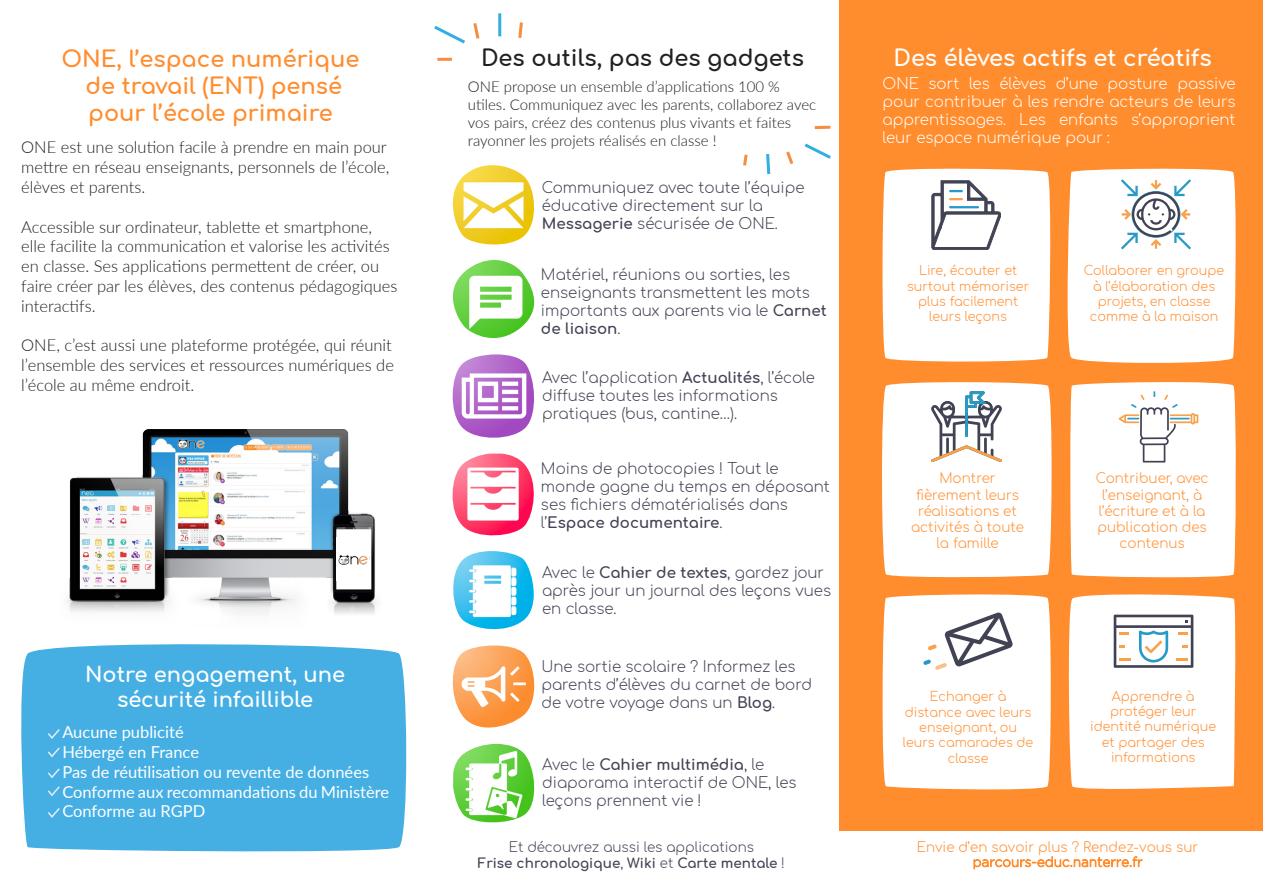
<style>
.page{position:relative;width:1263px;height:893px;background:#fff}
.page>*{position:absolute;margin:0;border:0;box-sizing:border-box;transform-origin:0 0}
.t1{font:700 22.5px "Comfortaa";color:#ff8d2e}
.t2{font:700 22.5px "Comfortaa";color:#fff}
.t3{font:700 22.5px "Comfortaa";color:#231f20}
.t4{font:700 21px/25.2px "Comfortaa";color:#fff;text-align:center}
.t5{font:300 16.5px/19.8px "Lato";color:#231f20}
.t6{font:16.5px "Lato";color:#fff}
.t7{font:300 15px/18px "Comfortaa";color:#414354}
.t8{font:300 15px/18px "Lato";color:#231f20}
.t9{font:300 15px/18px "Comfortaa";color:#fff;text-align:justify}
.t10{font:300 13.5px/16.2px "Comfortaa";color:#ff8d2e;text-align:center}
.t11{font:700 13.5px "Comfortaa";color:#414354}
.t12{font:300 13.5px "Comfortaa";color:#414354}
.t13{font:300 12.75px/15.3px "Comfortaa";color:#ff8d2e;text-align:center}
.s1{font-weight:700}
.s2{font-weight:300}
.s3{font-family:"Gotham"}
</style>
<div class="page">
<div style="left:839px;top:0;width:424px;height:831px;background:#ff8d2e"></div>
<svg style="left:882px;top:594px;width:169px;height:196px;background:#f8f5f3"></svg>
<svg style="left:882px;top:382px;width:170px;height:196px;background:#f6f4f2"></svg>
<svg style="left:1068px;top:594px;width:168px;height:195px;background:#f8f2ed"></svg>
<svg style="left:882px;top:168px;width:169px;height:194px;background:#f7f4f1"></svg>
<hr style="left:949px;top:206px;width:30px;height:2px;background:#279bc7">
<div style="left:1070px;top:382px;width:166px;height:196px;background:#fff"></div>
<svg style="left:1067px;top:168px;width:169px;height:195px;background:#f8f5f3"></svg>
<img style="left:452px;top:354px;width:82px;height:84px">
<img style="left:452px;top:645px;width:83px;height:83px">
<img style="left:453px;top:744px;width:82px;height:79px">
<img style="left:453px;top:551px;width:81px;height:79px">
<img style="left:452px;top:454px;width:82px;height:82px">
<img style="left:453px;top:260px;width:82px;height:78px">
<img style="left:452px;top:165px;width:82px;height:80px">
<img style="left:67px;top:429px;width:309px;height:185px">
<svg style="left:434px;top:23px;width:46px;height:21px"></svg>
<hr style="left:498px;top:13px;width:3px;height:23px;background:#32aee3">
<svg style="left:518px;top:22px;width:5px;height:16px"></svg>
<hr style="left:437px;top:58px;width:15px;height:3px;background:#f68d3f">
<svg style="left:786px;top:143px;width:45px;height:21px"></svg>
<svg style="left:766px;top:154px;width:5px;height:20px"></svg>
<svg style="left:743px;top:154px;width:5px;height:12px"></svg>
<hr style="left:815px;top:126px;width:15px;height:3px;background:#f68d3f">
<div style="left:336px;top:537px;width:33px;height:44px;background:#fff"></div>
<div style="left:21px;top:644px;width:386px;height:208px;background:#45afe4"></div>
<svg style="left:46px;top:806px;width:15px;height:13px"></svg>
<svg style="left:46px;top:785px;width:15px;height:12px"></svg>
<svg style="left:46px;top:767px;width:15px;height:12px"></svg>
<svg style="left:46px;top:746px;width:15px;height:13px"></svg>
<svg style="left:46px;top:727px;width:15px;height:13px"></svg>
<img style="left:338px;top:555px;width:30px;height:10px">
<p class="t1" style="left:61px;top:38px;width:300px">ONE, l’espace numérique</p>
<p class="t1" style="left:85px;top:65px;width:258px">de travail (ENT) pensé</p>
<p class="t1" style="left:88px;top:92px;width:246px">pour l’école primaire</p>
<p class="t5" style="left:21px;top:137px;width:370px">ONE est une solution facile à prendre en main pour mettre en réseau enseignants, personnels de l’école, élèves et parents.</p>
<p class="t5" style="left:21px;top:216px;width:378px">Accessible sur ordinateur, tablette et smartphone, elle facilite la communication et valorise les activités en classe. Ses applications permettent de créer, ou faire créer par les élèves, des contenus pédagogiques interactifs.</p>
<p class="t5" style="left:21px;top:335px;width:374px">ONE, c’est aussi une plateforme protégée, qui réunit l’ensemble des services et ressources numériques de l’école au même endroit.</p>
<p class="t4" style="left:85px;top:659px;width:261px">Notre engagement, une sécurité infaillible</p>
<p class="t6" style="left:62px;top:720px;width:123px">Aucune publicité</p>
<p class="t6" style="left:62px;top:740px;width:138px">Hébergé en France</p>
<p class="t6" style="left:62px;top:760px;width:308px">Pas de réutilisation ou revente de données</p>
<p class="t6" style="left:62px;top:780px;width:328px">Conforme aux recommandations du Ministère</p>
<p class="t6" style="left:62px;top:799px;width:144px">Conforme au RGPD</p>
<p class="t3" style="left:481px;top:37px;width:324px">Des outils, pas des gadgets</p>
<p class="t2" style="left:893px;top:37px;width:320px">Des élèves actifs et créatifs</p>
<p class="t8" style="left:468px;top:77px;width:350px">ONE propose un ensemble d’applications 100 % utiles. Communiquez avec les parents, collaborez avec vos pairs, créez des contenus plus vivants et faites rayonner les projets réalisés en classe !</p>
<p class="t9" style="left:882px;top:73px;width:355px">ONE sort les élèves d’une posture passive pour contribuer à les rendre acteurs de leurs apprentissages. Les enfants s’approprient leur espace numérique pour :</p>
<p class="t7" style="left:542px;top:177px;width:264px">Communiquez avec toute l’équipe éducative directement sur la<br><span class="s1">Messagerie</span> sécurisée de ONE.</p>
<p class="t7" style="left:541px;top:263px;width:287px">Matériel, réunions ou sorties, les enseignants transmettent les mots importants aux parents via le <span class="s1">Carnet de liaison</span>.</p>
<p class="t7" style="left:542px;top:366px;width:274px">Avec l’application <span class="s1">Actualités</span>, l’école diffuse toutes les informations pratiques (bus, cantine…).</p>
<p class="t7" style="left:541px;top:457px;width:290px">Moins de photocopies ! Tout le monde gagne du temps en déposant ses fichiers dématérialisés dans l’<span class="s1">Espace documentaire</span>.</p>
<p class="t7" style="left:542px;top:561px;width:290px">Avec le <span class="s1">Cahier de textes</span>, gardez jour après jour un journal des leçons vues en classe.</p>
<p class="t7" style="left:541px;top:656px;width:272px">Une sortie scolaire ? Informez les parents d’élèves du carnet de bord de votre voyage dans un <span class="s1">Blog</span>.</p>
<p class="t7" style="left:542px;top:753px;width:256px">Avec le <span class="s1">Cahier multimédia</span>, le diaporama interactif de ONE, les leçons prennent vie !</p>
<p class="t12" style="left:509px;top:834px;width:247px">Et découvrez aussi les applications</p>
<p class="t11" style="left:478px;top:850px;width:308px">Frise chronologique<span class="s2">,</span> Wiki <span class="s2">et</span> Carte mentale <span class="s2">!</span></p>
<p class="t13" style="left:907px;top:261px;width:124px">Lire, écouter et surtout mémoriser plus facilement leurs leçons</p>
<p class="t13" style="left:1084px;top:261px;width:142px">Collaborer en groupe à l’élaboration des projets, en classe comme à la maison</p>
<p class="t10" style="left:911px;top:468px;width:115px">Montrer fièrement leurs réalisations et activités à toute la famille</p>
<p class="t10" style="left:1096px;top:468px;width:114px">Contribuer, avec l’enseignant, à l’écriture et à la publication des contenus</p>
<p class="t13" style="left:903px;top:687px;width:132px">Echanger à distance avec leurs enseignant, ou leurs camarades de classe</p>
<p class="t13" style="left:1090px;top:687px;width:127px">Apprendre à protéger leur identité numérique et partager des informations</p>
<p class="t10" style="left:917px;top:837px;width:283px;line-height:15.1px">Envie d’en savoir plus ? Rendez-vous sur <span class="s3">parcours-educ.nanterre.fr</span></p>
</div>
